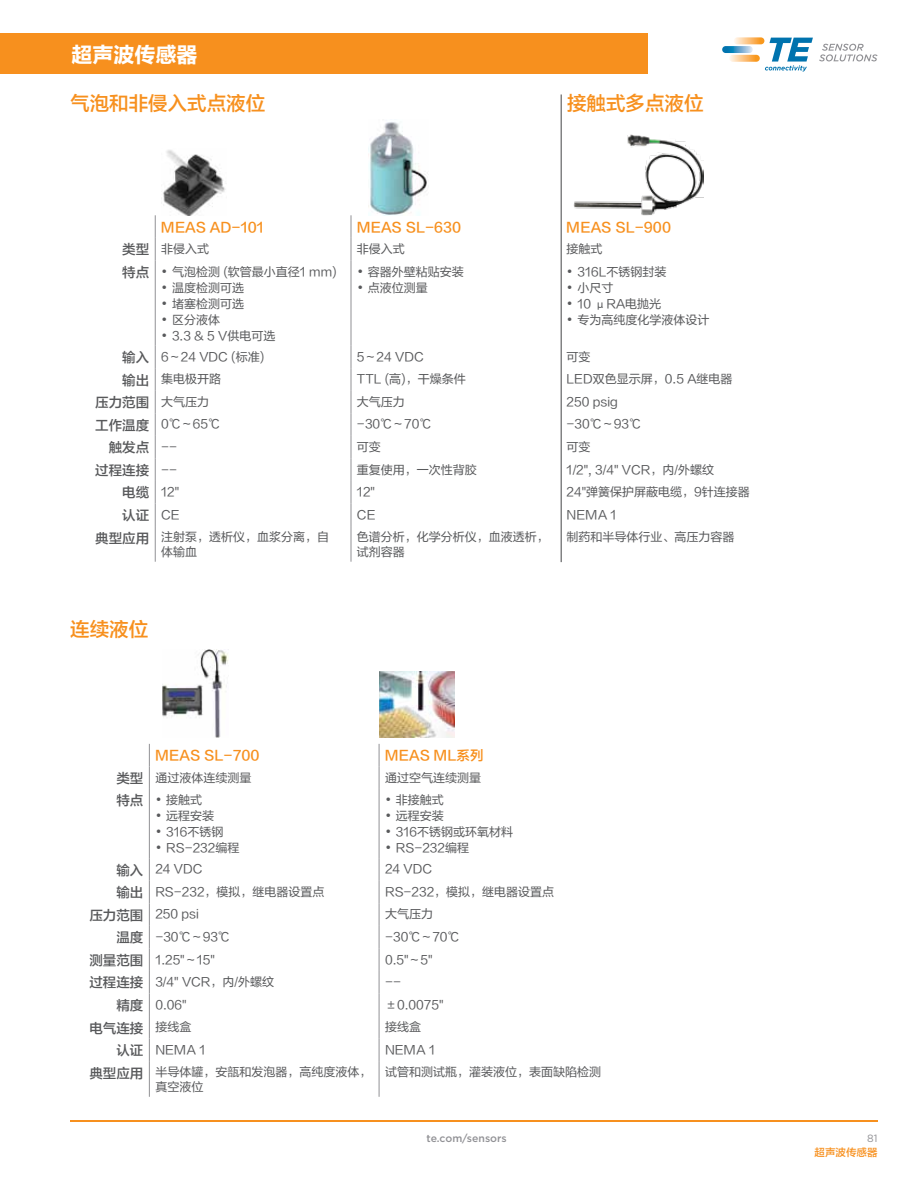
<style>
.page{position:relative;width:918px;height:1188px;background:#fff}
.page>*{position:absolute;margin:0;border:0;box-sizing:border-box;transform-origin:0 0}
.t1{font:21px "FZLTDHJW GB1 0";color:#fff}
.t2{font:19.5px "FZLTZHJW GB1 0";color:#f7901e}
.t3{font:13.5px "FZLTZHJW GB1 0";color:#f7901e}
.t4{font:13.5px "FZLTZHJW GB1 0";color:#58595b}
.t5{font:12px/14.4px "FZLTHJW GB1 0";color:#58595b}
.t6{font:500 10.5px "Gotham";color:#919195}
.t7{font:10.5px "FZLTZHJW GB1 0";color:#f7901e}
.t8{font:10.5px "Gotham";color:#919195}
.s1{font-family:"FZLTZHJW GB1 0";font-size:13.5px}
.s2{font-family:"Gotham";font-size:13.5px}
.s3{font-family:"FZLTHJW GB1 0";font-size:12px}
</style>
<div class="page">
<svg style="left:734px;top:37px;width:30px;height:7px"></svg>
<svg style="left:729px;top:55px;width:31px;height:7px"></svg>
<svg style="left:722px;top:46px;width:31px;height:7px"></svg>
<svg style="left:765px;top:38px;width:48px;height:34px"></svg>
<svg style="left:819px;top:44px;width:59px;height:17px"></svg>
<div style="left:0;top:34px;width:648px;height:40px;background:#f7901e"></div>
<hr style="left:70px;top:1120px;width:808px;height:2px;background:#f7901e">
<img style="left:368px;top:122px;width:59px;height:94px">
<img style="left:161px;top:150px;width:65px;height:66px">
<img style="left:379px;top:671px;width:75px;height:66px">
<img style="left:162px;top:649px;width:67px;height:88px">
<img style="left:573px;top:135px;width:131px;height:80px">
<hr style="left:561px;top:94px;width:1px;height:468px;background:#58595b">
<svg style="left:155px;top:215px;width:1px;height:45px"></svg>
<hr style="left:155px;top:260px;width:1px;height:86px;background:#919195">
<svg style="left:155px;top:346px;width:1px;height:180px"></svg>
<hr style="left:155px;top:526px;width:1px;height:36px;background:#919195">
<svg style="left:351px;top:215px;width:1px;height:45px"></svg>
<hr style="left:351px;top:260px;width:1px;height:86px;background:#919195">
<svg style="left:351px;top:346px;width:1px;height:180px"></svg>
<hr style="left:351px;top:526px;width:1px;height:36px;background:#919195">
<svg style="left:149px;top:744px;width:1px;height:45px"></svg>
<hr style="left:149px;top:789px;width:1px;height:69px;background:#919195">
<svg style="left:149px;top:858px;width:1px;height:203px"></svg>
<hr style="left:149px;top:1061px;width:1px;height:36px;background:#919195">
<svg style="left:379px;top:744px;width:1px;height:45px"></svg>
<hr style="left:379px;top:789px;width:1px;height:69px;background:#919195">
<svg style="left:379px;top:858px;width:1px;height:203px"></svg>
<hr style="left:379px;top:1061px;width:1px;height:36px;background:#919195">
<h1 class="t1" style="left:71px;top:44px;width:127px">超声波传感器</h1>
<h2 class="t2" style="left:70px;top:92px;width:197px">气泡和非侵入式点液位</h2>
<h2 class="t2" style="left:567px;top:92px;width:138px">接触式多点液位</h2>
<p class="t3" style="left:161px;top:220px;width:104px">MEAS AD-101</p>
<p class="t3" style="left:357px;top:220px;width:106px">MEAS SL-630</p>
<p class="t3" style="left:567px;top:220px;width:106px">MEAS SL-900</p>
<p class="t5" style="left:122px;top:242px;width:89px"><span class="s1">类型</span> 非侵入式</p>
<p class="t5" style="left:357px;top:242px;width:49px">非侵入式</p>
<p class="t5" style="left:567px;top:242px;width:37px">接触式</p>
<p class="t5" style="left:122px;top:265px;width:216px"><span class="s1">特点</span> <span class="s2">•</span> 气泡检测 (软管最小直径1 mm)</p>
<p class="t5" style="left:161px;top:281px;width:84px"><span class="s2">•</span> 温度检测可选</p>
<p class="t5" style="left:161px;top:297px;width:84px"><span class="s2">•</span> 堵塞检测可选</p>
<p class="t5" style="left:161px;top:313px;width:60px"><span class="s2">•</span> 区分液体</p>
<p class="t5" style="left:161px;top:329px;width:116px"><span class="s2">•</span> 3.3 &amp; 5 V供电可选</p>
<p class="t5" style="left:357px;top:265px;width:108px"><span class="s2">•</span> 容器外壁粘贴安装</p>
<p class="t5" style="left:357px;top:281px;width:72px"><span class="s2">•</span> 点液位测量</p>
<p class="t5" style="left:567px;top:265px;width:101px"><span class="s2">•</span> 316L不锈钢封装</p>
<p class="t5" style="left:567px;top:281px;width:48px"><span class="s2">•</span> 小尺寸</p>
<p class="t5" style="left:567px;top:297px;width:96px"><span class="s2">•</span> 10 μRA电抛光</p>
<p class="t5" style="left:567px;top:313px;width:144px"><span class="s2">•</span> 专为高纯度化学液体设计</p>
<p class="t5" style="left:122px;top:350px;width:144px"><span class="s1">输入</span> 6～24 VDC (标准)</p>
<p class="t5" style="left:357px;top:350px;width:68px">5～24 VDC</p>
<p class="t5" style="left:567px;top:350px;width:25px">可变</p>
<p class="t5" style="left:122px;top:372px;width:100px"><span class="s1">输出</span> 集电极开路</p>
<p class="t5" style="left:357px;top:372px;width:110px">TTL (高)，干燥条件</p>
<p class="t5" style="left:567px;top:372px;width:167px">LED双色显示屏，0.5 A继电器</p>
<p class="t4" style="left:95px;top:395px;width:115px">压力范围 <span class="s3">大气压力</span></p>
<p class="t5" style="left:357px;top:395px;width:49px">大气压力</p>
<p class="t5" style="left:567px;top:395px;width:53px">250 psig</p>
<p class="t5" style="left:95px;top:417px;width:126px"><span class="s1">工作温度</span> 0℃～65℃</p>
<p class="t5" style="left:357px;top:417px;width:76px">-30℃～70℃</p>
<p class="t5" style="left:567px;top:417px;width:76px">-30℃～93℃</p>
<p class="t4" style="left:109px;top:440px;width:70px">触发点 <span class="s3">--</span></p>
<p class="t5" style="left:357px;top:440px;width:25px">可变</p>
<p class="t5" style="left:567px;top:440px;width:25px">可变</p>
<p class="t4" style="left:95px;top:463px;width:84px">过程连接 <span class="s3">--</span></p>
<p class="t5" style="left:357px;top:463px;width:121px">重复使用，一次性背胶</p>
<p class="t5" style="left:567px;top:463px;width:149px">1/2", 3/4" VCR，内/外螺纹</p>
<p class="t5" style="left:122px;top:485px;width:58px"><span class="s1">电缆</span> 12"</p>
<p class="t5" style="left:357px;top:485px;width:19px">12"</p>
<p class="t5" style="left:567px;top:485px;width:185px">24"弹簧保护屏蔽电缆，9针连接器</p>
<p class="t4" style="left:122px;top:508px;width:59px">认证 <span class="s3">CE</span></p>
<p class="t5" style="left:357px;top:508px;width:20px">CE</p>
<p class="t5" style="left:567px;top:508px;width:52px">NEMA 1</p>
<p class="t5" style="left:161px;top:530px;width:169px;text-indent:-66px"><span class="s1">典型应用</span> 注射泵，透析仪，血浆分离，自体输血</p>
<p class="t5" style="left:357px;top:530px;width:193px">色谱分析，化学分析仪，血液透析，试剂容器</p>
<p class="t5" style="left:567px;top:530px;width:169px">制药和半导体行业、高压力容器</p>
<h2 class="t2" style="left:70px;top:619px;width:80px">连续液位</h2>
<p class="t3" style="left:155px;top:748px;width:106px">MEAS SL-700</p>
<p class="t3" style="left:385px;top:748px;width:100px">MEAS ML系列</p>
<p class="t5" style="left:116px;top:771px;width:136px"><span class="s1">类型</span> 通过液体连续测量</p>
<p class="t5" style="left:385px;top:771px;width:97px">通过空气连续测量</p>
<p class="t5" style="left:116px;top:793px;width:87px"><span class="s1">特点</span> <span class="s2">•</span> 接触式</p>
<p class="t5" style="left:155px;top:809px;width:60px"><span class="s2">•</span> 远程安装</p>
<p class="t5" style="left:155px;top:825px;width:70px"><span class="s2">•</span> 316不锈钢</p>
<p class="t5" style="left:155px;top:841px;width:85px"><span class="s2">•</span> RS-232编程</p>
<p class="t5" style="left:385px;top:793px;width:60px"><span class="s2">•</span> 非接触式</p>
<p class="t5" style="left:385px;top:809px;width:60px"><span class="s2">•</span> 远程安装</p>
<p class="t5" style="left:385px;top:825px;width:130px"><span class="s2">•</span> 316不锈钢或环氧材料</p>
<p class="t5" style="left:385px;top:841px;width:85px"><span class="s2">•</span> RS-232编程</p>
<p class="t5" style="left:116px;top:862px;width:88px"><span class="s1">输入</span> 24 VDC</p>
<p class="t5" style="left:385px;top:862px;width:49px">24 VDC</p>
<p class="t5" style="left:116px;top:885px;width:210px"><span class="s1">输出</span> RS-232，模拟，继电器设置点</p>
<p class="t5" style="left:385px;top:885px;width:171px">RS-232，模拟，继电器设置点</p>
<p class="t5" style="left:89px;top:907px;width:111px"><span class="s1">压力范围</span> 250 psi</p>
<p class="t5" style="left:385px;top:907px;width:49px">大气压力</p>
<p class="t5" style="left:116px;top:930px;width:115px"><span class="s1">温度</span> -30℃～93℃</p>
<p class="t5" style="left:385px;top:930px;width:76px">-30℃～70℃</p>
<p class="t5" style="left:89px;top:953px;width:127px"><span class="s1">测量范围</span> 1.25"～15"</p>
<p class="t5" style="left:385px;top:953px;width:49px">0.5"～5"</p>
<p class="t5" style="left:89px;top:975px;width:186px"><span class="s1">过程连接</span> 3/4" VCR，内/外螺纹</p>
<p class="t5" style="left:385px;top:975px;width:18px">--</p>
<p class="t5" style="left:116px;top:998px;width:72px"><span class="s1">精度</span> 0.06"</p>
<p class="t5" style="left:385px;top:998px;width:60px">±0.0075"</p>
<p class="t4" style="left:89px;top:1020px;width:103px">电气连接 <span class="s3">接线盒</span></p>
<p class="t5" style="left:385px;top:1020px;width:37px">接线盒</p>
<p class="t5" style="left:116px;top:1043px;width:91px"><span class="s1">认证</span> NEMA 1</p>
<p class="t5" style="left:385px;top:1043px;width:52px">NEMA 1</p>
<p class="t5" style="left:155px;top:1065px;width:217px;text-indent:-66px"><span class="s1">典型应用</span> 半导体罐，安瓿和发泡器，高纯度液体，真空液位</p>
<p class="t5" style="left:385px;top:1065px;width:217px">试管和测试瓶，灌装液位，表面缺陷检测</p>
<p class="t6" style="left:427px;top:1132px;width:82px">te.com/sensors</p>
<p class="t8" style="left:867px;top:1132px;width:12px">81</p>
<p class="t7" style="left:815px;top:1147px;width:64px">超声波传感器</p>
</div>
